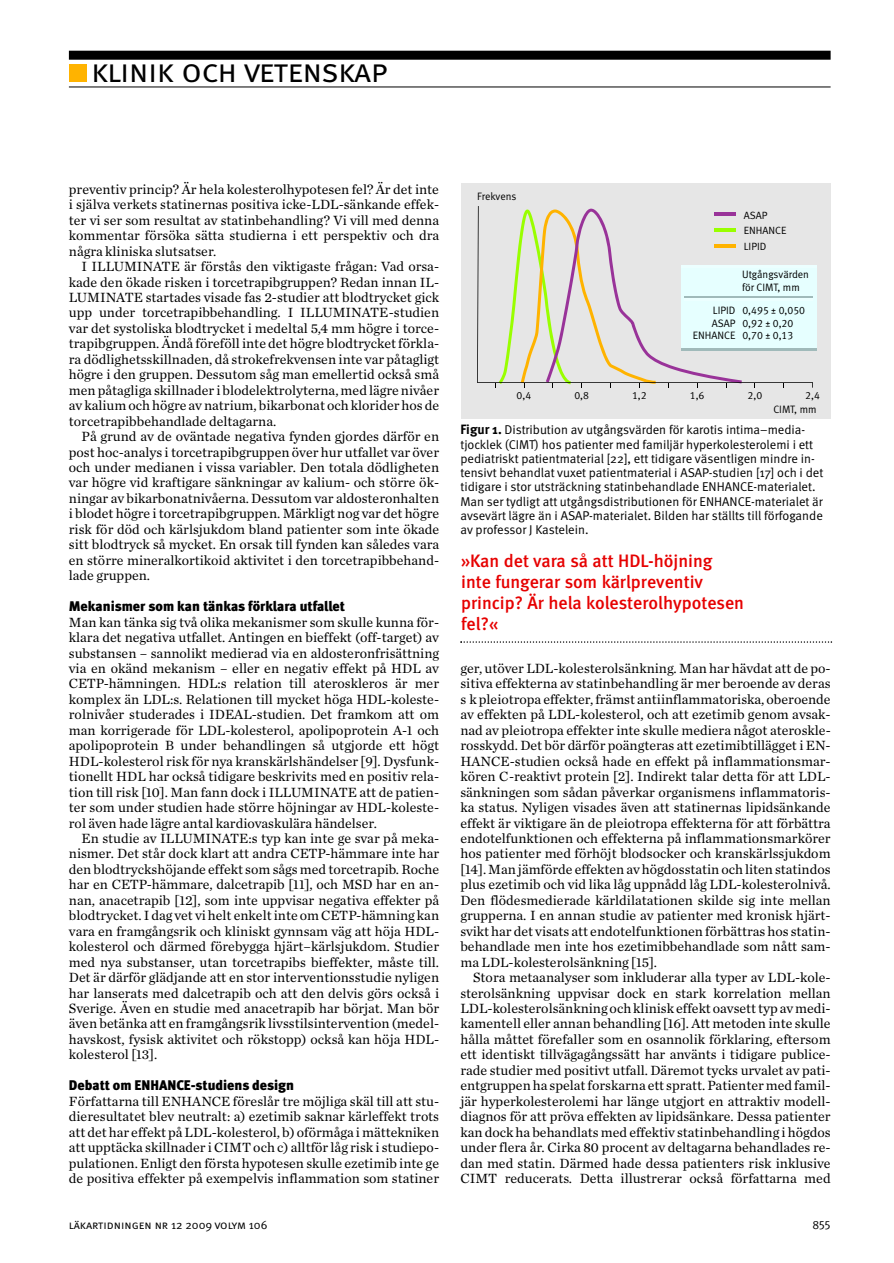
<style>
.page{position:relative;width:894px;height:1263px;background:#fff}
.page>*{position:absolute;margin:0;border:0;box-sizing:border-box;transform-origin:0 0}
.t1{font:33px "Meta LT Normal Small Caps";letter-spacing:-.015em;color:#000}
.t2{font:18px/21px "Meta LT Medium";color:#e60000}
.t3{font:13.95px/15.5px "Chronicle LT Text";color:#000;text-align:justify}
.t4{font:13.95px "Meta LT Black";color:#000}
.t5{font:12.75px/14.2px "Meta LT Normal";color:#000}
.t6{font:12px "Meta LT Normal Small Caps";color:#000}
.t7{font:12px "Meta LT Normal Utilities";color:#000}
.t8{font:10.8px/12.6px "Meta LT Normal Tabular";color:#000}
.t9{font:10.5px/15.8px "Meta LT Normal Tabular";color:#000}
.s1{font-family:"Meta LT Bold";font-size:13.5px}
</style>
<div class="page">
<div style="left:69px;top:51px;width:761px;height:9px;background:#000"></div>
<hr style="left:69px;top:87px;width:761px;height:1px;background:#000">
<div style="left:69px;top:64px;width:17px;height:18px;background:#ffb300"></div>
<div style="left:461px;top:183px;width:369px;height:236px;background:#e6e6e6"></div>
<div style="left:681px;top:265px;width:135px;height:86px;background:#e6ffff"></div>
<hr style="left:681px;top:348px;width:135px;height:3px;background:#a0baba">
<hr style="left:681px;top:265px;width:135px;height:2px;background:#ecffff">
<svg style="left:477px;top:206px;width:335px;height:181px"></svg>
<svg style="left:460px;top:641px;width:371px;height:1px"></svg>
<h1 class="t1" style="left:91px;top:52px;width:298px">klinik och vetenskap</h1>
<p class="t3" style="left:69px;top:182px;width:371px">preventiv princip? Är hela kolesterolhypotesen fel? Är det inte i själva verkets statinernas positiva icke-LDL-sänkande effek&shy;ter vi ser som resultat av statinbehandling? Vi vill med denna kommentar försöka sätta studierna i ett perspektiv och dra någ ra kliniska slutsatser.</p>
<p class="t3" style="left:69px;top:260px;width:371px;text-indent:13px">I ILLUMINATE är förstås den viktigaste frågan: Vad orsa&shy;kade den ökade risken i torcetrapibgruppen? Redan innan IL-LUMINATE startades visade fas 2-studier att blodtrycket gick upp under torcetrapibbehandling. I ILLUMINATE-studien var det systoliska blodtrycket i medeltal 5,4 mm högre i torce&shy;trapibgruppen. Ändå föreföll inte det högre blodtrycket förkla&shy;ra dödlighetsskillnaden, då strokefrekvensen inte var påtagligt högre i den gruppen. Dessutom såg man emellertid också små men påtagliga skillnader i blodelektrolyterna, med lägre nivåer av kalium och högre av natrium, bikarbonat och klorider hos de torcetrapibbehandlade deltagarna.</p>
<p class="t3" style="left:69px;top:430px;width:371px;text-indent:13px">På grund av de oväntade negativa fynden gjordes därför en post hoc-analys i torcetrapibgruppen över hur utfallet var över och under medianen i vissa variabler. Den totala dödligheten var högre vid kraftigare sänkningar av kalium- och större ök&shy;ningar av bikarbonatnivåerna. Dessutom var aldosteronhalten i blodet högre i torcetrapibgruppen. Märkligt nog var det högre risk för död och kärlsjukdom bland patienter som inte ökade sitt blodtryck så mycket. En orsak till fynden kan således vara en större mineralkortikoid aktivitet i den torcetrapibbehand&shy;lade gruppen.</p>
<p class="t4" style="left:69px;top:601px;width:277px">Mekanismer som kan tänkas förklara utfallet</p>
<p class="t3" style="left:69px;top:615px;width:371px">Man kan tänka sig två olika mekanismer som skulle kunna för&shy;klara det negativa utfallet. Antingen en bieffekt (off-target) av substansen – sannolikt medierad via en aldosteronfrisättning via en okänd mekanism – eller en negativ effekt på HDL av CETP-hämningen. HDL:s relation till ateroskleros är mer komplex än LDL:s. Relationen till mycket höga HDL-koleste&shy;rolnivåer studerades i IDEAL-studien. Det framkom att om man korrigerade för LDL-kolesterol, apolipoprotein A-1 och apolipoprotein B under behandlingen så utgjorde ett högt HDL-kolesterol risk för nya kranskärlshändelser [9]. Dysfunk&shy;tionellt HDL har också tidigare beskrivits med en positiv rela&shy;tion till risk [10]. Man fann dock i ILLUMINATE att de patien&shy;ter som under studien hade större höjningar av HDL-koleste&shy;rol även hade lägre antal kardiovaskulära händelser.</p>
<p class="t3" style="left:69px;top:831px;width:371px;text-indent:13px">En studie av ILLUMINATE:s typ kan inte ge svar på meka&shy;nismer. Det står dock klart att andra CETP-hämmare inte har den blodtryckshöjande effekt som sågs med torcetrapib. Roche har en CETP-hämmare, dalcetrapib [11], och MSD har en an&shy;nan, anacetrapib [12], som inte uppvisar negativa effekter på blodtrycket. I dag vet vi helt enkelt inte om CETP-hämning kan vara en framgångsrik och kliniskt gynnsam väg att höja HDL&shy;kolesterol och därmed förebygga hjärt–kärlsjukdom. Studier med nya substanser, utan torcetrapibs bieffekter, måste till.<br>Det är därför glädjande att en stor interventionsstudie nyligen har lanserats med dalcetrapib och att den delvis görs också i Sverige. Även en studie med anacetrapib har börjat. Man bör även betänka att en framgångsrik livsstilsintervention (medel&shy;havskost, fysisk aktivitet och rökstopp) också kan höja HDL&shy;kolesterol [13].</p>
<p class="t4" style="left:69px;top:1080px;width:226px">Debatt om ENHANCE-studiens design</p>
<p class="t3" style="left:69px;top:1094px;width:372px">Författarna till ENHANCE föreslår tre möjliga skäl till att stu&shy;dieresultatet blev neutralt: a) ezetimib saknar kärleffekt trots att det har effekt på LDL-kolesterol, b) oförmåga i mättekniken att upptäcka skillnader i CIMT och c) alltför låg risk i studiepo&shy;pulationen. Enligt den första hypotesen skulle ezetimib inte ge de positiva effekter på exempelvis inflammation som statiner</p>
<p class="t8" style="left:477px;top:190px;width:41px">Frekvens</p>
<p class="t9" style="left:743px;top:208px;width:44px">ASAP<br>ENHANCE<br>LIPID</p>
<p class="t8" style="left:742px;top:269px;width:68px">Utgångsvärden för CIMT, mm</p>
<p class="t8" style="left:692px;top:305px;width:44px;text-align:right">LIPID<br>ASAP<br>ENHANCE</p>
<p class="t8" style="left:742px;top:305px;width:64px">0,495 ± 0,050<br>0,92 ± 0,20<br>0,70 ± 0,13</p>
<p class="t9" style="left:516px;top:388px;width:16px">0,4</p>
<p class="t9" style="left:574px;top:388px;width:16px">0,8</p>
<p class="t9" style="left:632px;top:388px;width:16px">1,2</p>
<p class="t9" style="left:689px;top:388px;width:16px">1,6</p>
<p class="t9" style="left:747px;top:388px;width:16px">2,0</p>
<p class="t9" style="left:805px;top:388px;width:16px">2,4</p>
<p class="t8" style="left:773px;top:404px;width:45px">CIMT, mm</p>
<p class="t5" style="left:460px;top:424px;width:364px"><span class="s1">Figur 1.</span> Distribution av utgångsvärden för karotis intima–media&shy;tjocklek (CIMT) hos patienter med familjär hyperkolesterolemi i ett pediatriskt patientmaterial [22], ett tidigare väsentligen mindre in&shy;tensivt behandlat vuxet patientmaterial i ASAP-studien [17] och i det tidigare i stor utsträckning statinbehandlade ENHANCE-materialet.<br>Man ser tydligt att utgångsdistributionen för ENHANCE-materialet är avsevärt lägre än i ASAP-materialet. Bilden har ställts till förfogande av professor J Kastelein.</p>
<p class="t2" style="left:461px;top:552px;width:284px">»Kan det vara så att HDL-höjning inte fungerar som kärlpreventiv princip? Är hela kolesterolhypotesen fel?«</p>
<p class="t3" style="left:460px;top:661px;width:372px">ger, utöver LDL-kolesterolsänkning. Man har hävdat att de po&shy;sitiva effekterna av statinbehandling är mer beroende av deras s k pleiotropa effekter, främst antiinflammatoriska, oberoende av effekten på LDL-kolesterol, och att ezetimib genom avsak&shy;nad av pleiotropa effekter inte skulle mediera något ateroskle&shy;rosskydd. Det bör därför poängteras att ezetimibtillägget i EN-HANCE-studien också hade en effekt på inflammationsmar&shy;kören C-reaktivt protein [2]. Indirekt talar detta för att LDL&shy;sänkningen som sådan påverkar organismens inflammatoris&shy;ka status. Nyligen visades även att statinernas lipidsänkande effekt är viktigare än de pleiotropa effekterna för att förbättra endotelfunktionen och effekterna på inflammationsmarkörer hos patienter med förhöjt blodsocker och kranskärlssjukdom [14]. Man jämförde effekten av högdosstatin och liten statindos plus ezetimib och vid lika låg uppnådd låg LDL-kolesterolnivå.<br>Den flödesmedierade kärldilatationen skilde sig inte mellan grupperna. I en annan studie av patienter med kronisk hjärt - svikt har det visats att endotelfunktionen förbättras hos statin&shy;behandlade men inte hos ezetimibbehandlade som nått sam&shy;ma LDL-kolesterolsänkning [15].</p>
<p class="t3" style="left:460px;top:970px;width:371px;text-indent:13px">Stora metaanalyser som inkluderar alla typer av LDL-kole - sterolsänkning uppvisar dock en stark korrelation mellan LDL-kolesterolsänkning och klinisk effekt oavsett typ av medi&shy;kamentell eller annan behandling [16]. Att metoden inte skulle hålla måttet förefaller som en osannolik förklaring, eftersom ett identiskt tillvägagångssätt har använts i tidigare publice&shy;rade studier med positivt utfall. Däremot tycks urvalet av pati&shy;entgruppen ha spelat forskarna ett spratt. Patienter med famil&shy;jär hyperkolesterolemi har länge utgjort en attraktiv modell - dia gnos för att pröva effekten av lipidsänkare. Dessa patienter kan dock ha behandlats med effektiv statinbehandling i högdos under flera år. Cirka 80 procent av deltagarna behandlades re&shy;dan med statin. Därmed hade dessa patienters risk inklusive CIMT reducerats. Detta illustrerar också författarna med</p>
<p class="t6" style="left:69px;top:1218px;width:200px">läkartidningen nr 12 2009 volym 106</p>
<p class="t7" style="left:812px;top:1218px;width:20px">855</p>
</div>
